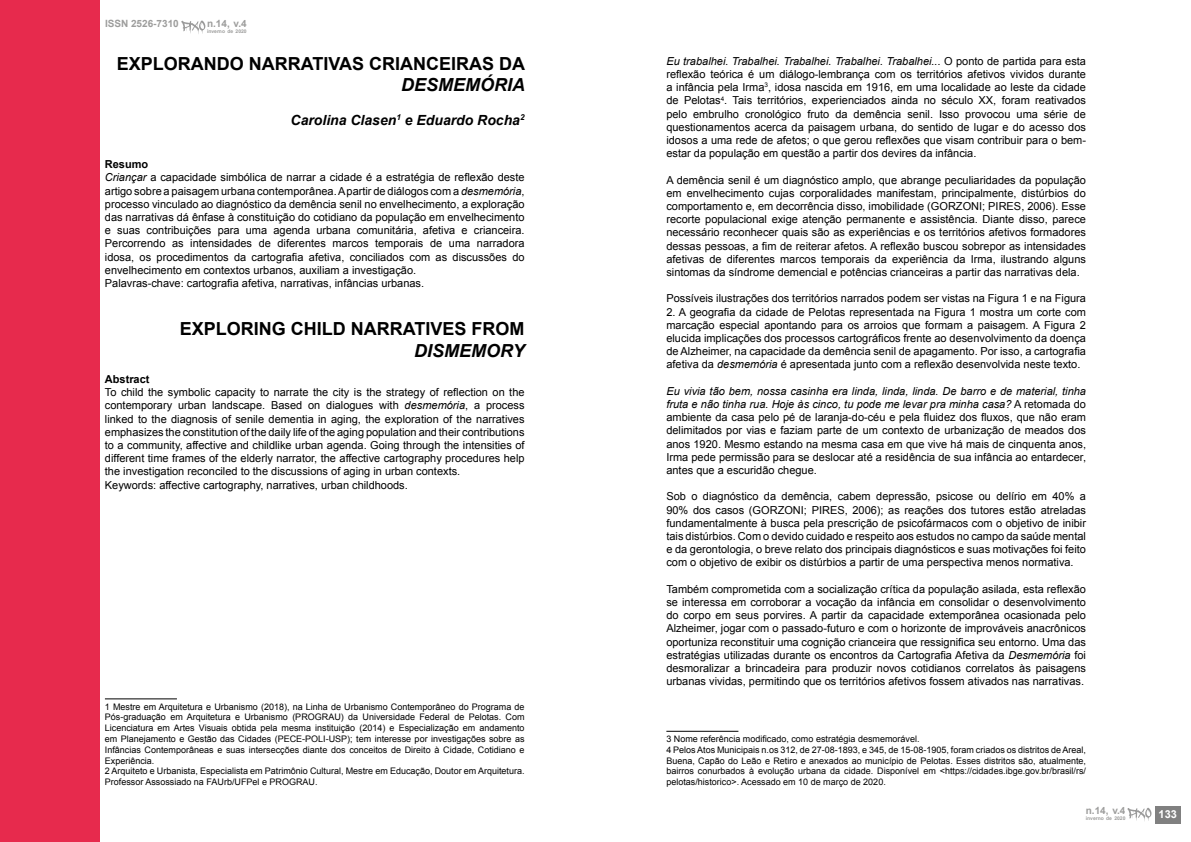
<style>
.page{position:relative;width:1191px;height:842px;background:#fff}
.page>*{position:absolute;margin:0;border:0;box-sizing:border-box;transform-origin:0 0}
.t1{font:700 18px "Arial";color:#000}
.t2{font:italic 700 18px "Arial";color:#000}
.t3{font:italic 700 14px "Arial";color:#000}
.t4{font:11px/13.2px "Arial";color:#000;text-align:justify}
.t5{font:700 11px "Arial";color:#000}
.t6{font:700 11px "Arial";color:#fff}
.t7{font:700 10px "Arial";color:#9d9d9c}
.t8{font:9px/10.8px "Arial";color:#000}
.t9{font:700 5px "Arial";color:#9d9d9c}
.s1{font-weight:700}
.s2{font-style:italic}
</style>
<div class="page">
<hr style="left:105px;top:698px;width:72px;height:1px;background:#000">
<hr style="left:666px;top:731px;width:72px;height:1px;background:#000">
<div style="left:0;top:0;width:99px;height:842px;background:#e72a4d"></div>
<svg style="left:181px;top:21px;width:24px;height:13px"></svg>
<div style="left:1155px;top:806px;width:25px;height:17px;background:#808080"></div>
<svg style="left:1127px;top:808px;width:24px;height:13px"></svg>
<p class="t7" style="left:105px;top:17px;width:75px">ISSN 2526-7310</p>
<p class="t7" style="left:207px;top:17px;width:41px">n.14, v.4</p>
<p class="t9" style="left:207px;top:28px;width:41px">inverno de 2020</p>
<h1 class="t1" style="left:117px;top:51px;width:410px">EXPLORANDO NARRATIVAS CRIANCEIRAS DA</h1>
<h1 class="t2" style="left:401px;top:73px;width:126px">DESMEMÓRIA</h1>
<p class="t3" style="left:290px;top:111px;width:235px">Carolina Clasen<sup>1</sup> e Eduardo Rocha<sup>2</sup></p>
<p class="t4" style="left:105px;top:158px;width:421px;text-align:left"><span class="s1">Resumo<br></span><span class="s2">Criançar</span> a capacidade simbólica de narrar a cidade é a estratégia de reflexão deste artigo sobre a paisagem urbana contemporânea. A partir de diálogos com a <span class="s2">desmemória</span>, processo vinculado ao diagnóstico da demência senil no envelhecimento, a exploração das narrativas dá ênfase à constituição do cotidiano da população em envelhecimento e suas contribuições para uma agenda urbana comunitária, afetiva e crianceira.<br>Percorrendo as intensidades de diferentes marcos temporais de uma narradora idosa, os procedimentos da cartografia afetiva, conciliados com as discussões do envelhecimento em contextos urbanos, auxiliam a investigação.<br>Palavras-chave: cartografia afetiva, narrativas, infâncias urbanas.</p>
<h1 class="t1" style="left:180px;top:317px;width:346px">EXPLORING CHILD NARRATIVES FROM</h1>
<h1 class="t2" style="left:414px;top:338px;width:112px">DISMEMORY</h1>
<p class="t5" style="left:105px;top:372px;width:46px">Abstract</p>
<p class="t4" style="left:105px;top:386px;width:421px;text-align:left">To child the symbolic capacity to narrate the city is the strategy of reflection on the contemporary urban landscape. Based on dialogues with <span class="s2">desmemória</span>, a process linked to the diagnosis of senile dementia in aging, the exploration of the narratives emphasizes the constitution of the daily life of the aging population and their contributions to a community, affective and childlike urban agenda. Going through the intensities of different time frames of the elderly narrator, the affective cartography procedures help the investigation reconciled to the discussions of aging in urban contexts.<br>Keywords: affective cartography, narratives, urban childhoods.</p>
<p class="t8" style="left:105px;top:701px;width:421px">1 Mestre em Arquitetura e Urbanismo (2018), na Linha de Urbanismo Contemporâneo do Programa de Pós-graduação em Arquitetura e Urbanismo (PROGRAU) da Universidade Federal de Pelotas. Com Licenciatura em Artes Visuais obtida pela mesma instituição (2014) e Especialização em andamento em Planejamento e Gestão das Cidades (PECE-POLI-USP); tem interesse por investigações sobre as Infâncias Contemporâneas e suas intersecções diante dos conceitos de Direito à Cidade, Cotidiano e Experiência.<br>2 Arquiteto e Urbanista, Especialista em Patrimônio Cultural, Mestre em Educação, Doutor em Arquitetura.<br>Professor Assossiado na FAUrb/UFPel e PROGRAU.</p>
<p class="t4" style="left:666px;top:54px;width:421px"><span class="s2">Eu trabalhei. Trabalhei. Trabalhei. Trabalhei. Trabalhei...</span> O ponto de partida para esta reflexão teórica é um diálogo-lembrança com os territórios afetivos vividos durante a infância pela Irma<sup>3</sup>, idosa nascida em 1916, em uma localidade ao leste da cidade de Pelotas<sup>4</sup>. Tais territórios, experienciados ainda no século XX, foram reativados pelo embrulho cronológico fruto da demência senil. Isso provocou uma série de questionamentos acerca da paisagem urbana, do sentido de lugar e do acesso dos idosos a uma rede de afetos; o que gerou reflexões que visam contribuir para o bem&shy;estar da população em questão a partir dos devires da infância.</p>
<p class="t4" style="left:666px;top:173px;width:421px">A demência senil é um diagnóstico amplo, que abrange peculiaridades da população em envelhecimento cujas corporalidades manifestam, principalmente, distúrbios do comportamento e, em decorrência disso, imobilidade (GORZONI; PIRES, 2006). Esse recorte populacional exige atenção permanente e assistência. Diante disso, parece necessário reconhecer quais são as experiências e os territórios afetivos formadores dessas pessoas, a fim de reiterar afetos. A reflexão buscou sobrepor as intensidades afetivas de diferentes marcos temporais da experiência da Irma, ilustrando alguns sintomas da síndrome demencial e potências crianceiras a partir das narrativas dela.</p>
<p class="t4" style="left:666px;top:292px;width:421px">Possíveis ilustrações dos territórios narrados podem ser vistas na Figura 1 e na Figura</p>
<p class="t4" style="left:666px;top:305px;width:421px">2. A geografia da cidade de Pelotas representada na Figura 1 mostra um corte com marcação especial apontando para os arroios que formam a paisagem. A Figura 2 elucida implicações dos processos cartográficos frente ao desenvolvimento da doença de Alzheimer, na capacidade da demência senil de apagamento. Por isso, a cartografia afetiva da <span class="s2">desmemória</span> é apresentada junto com a reflexão desenvolvida neste texto.</p>
<p class="t4" style="left:666px;top:384px;width:421px"><span class="s2">Eu vivia tão bem, nossa casinha era linda, linda, linda. De barro e de material, tinha fruta e não tinha rua. Hoje às cinco, tu pode me levar pra minha casa?</span> A retomada do ambiente da casa pelo pé de laranja-do-céu e pela fluidez dos fluxos, que não eram delimitados por vias e faziam parte de um contexto de urbanização de meados dos anos 1920. Mesmo estando na mesma casa em que vive há mais de cinquenta anos, Irma pede permissão para se deslocar até a residência de sua infância ao entardecer, antes que a escuridão chegue.</p>
<p class="t4" style="left:666px;top:490px;width:421px">Sob o diagnóstico da demência, cabem depressão, psicose ou delírio em 40% a 90% dos casos (GORZONI; PIRES, 2006); as reações dos tutores estão atreladas fundamentalmente à busca pela prescrição de psicofármacos com o objetivo de inibir tais distúrbios. Com o devido cuidado e respeito aos estudos no campo da saúde mental e da gerontologia, o breve relato dos principais diagnósticos e suas motivações foi feito com o objetivo de exibir os distúrbios a partir de uma perspectiva menos normativa.</p>
<p class="t4" style="left:666px;top:582px;width:421px">Também comprometida com a socialização crítica da população asilada, esta reflexão se interessa em corroborar a vocação da infância em consolidar o desenvolvimento do corpo em seus porvires. A partir da capacidade extemporânea ocasionada pelo Alzheimer, jogar com o passado-futuro e com o horizonte de improváveis anacrônicos oportuniza reconstituir uma cognição crianceira que ressignifica seu entorno. Uma das estratégias utilizadas durante os encontros da Cartografia Afetiva da <span class="s2">Desmemória</span> foi desmoralizar a brincadeira para produzir novos cotidianos correlatos às paisagens urbanas vividas, permitindo que os territórios afetivos fossem ativados nas narrativas.</p>
<p class="t8" style="left:666px;top:734px;width:421px">3 Nome referência modificado, como estratégia desmemorável.<br>4 Pelos Atos Municipais n.os 312, de 27-08-1893, e 345, de 15-08-1905, foram criados os distritos de Areal, Buena, Capão do Leão e Retiro e anexados ao município de Pelotas. Esses distritos são, atualmente, bairros conurbados à evolução urbana da cidade. Disponível em &lt;https://cidades.ibge.gov.br/brasil/rs/ pelotas/historico&gt;. Acessado em 10 de março de 2020.</p>
<p class="t7" style="left:1085px;top:804px;width:41px">n.14, v.4</p>
<p class="t9" style="left:1085px;top:815px;width:41px">inverno de 2020</p>
<p class="t6" style="left:1158px;top:807px;width:20px">133</p>
</div>
